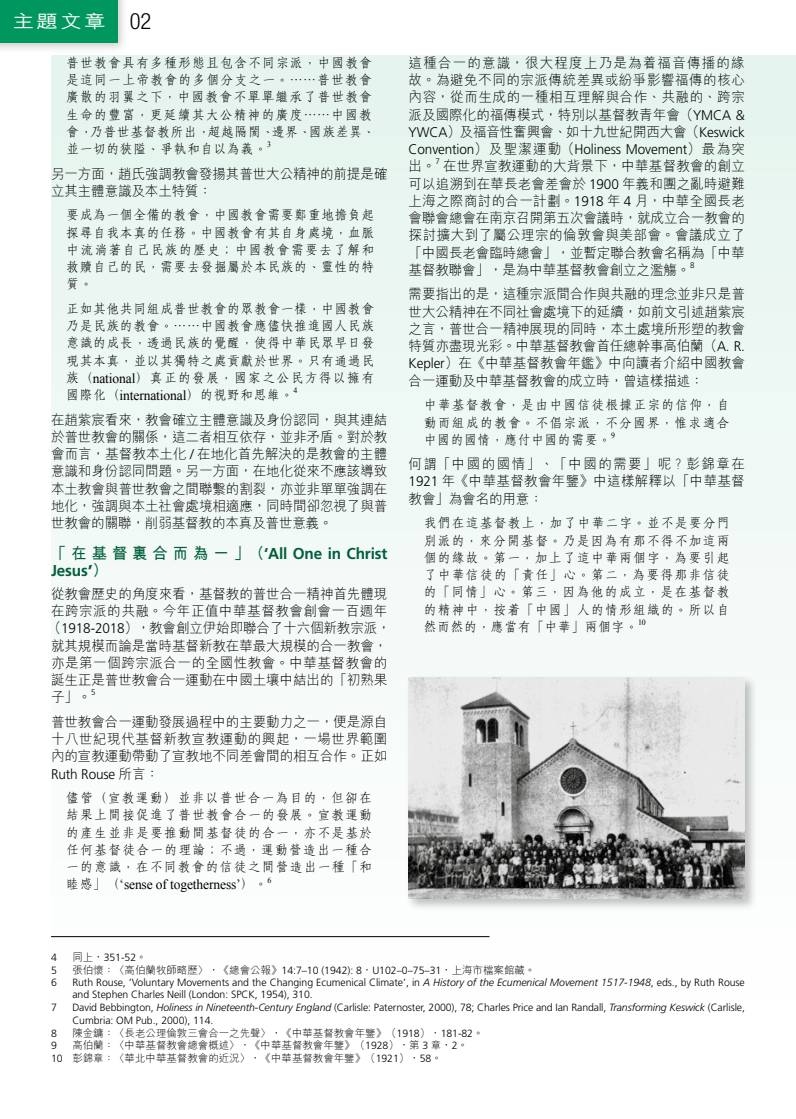
<style>
.page{position:relative;width:796px;height:1119px;background:#fff}
.page>*{position:absolute;margin:0;border:0;box-sizing:border-box;transform-origin:0 0}
.t1{font:500 18px "M Hei HK";color:#fff;scale:1.2 1}
.t2{font:700 15.75px/17.2px "Frutiger";letter-spacing:-.01em;color:#005f3b}
.t3{font:300 13.95px/17.2px "M Hei HK";letter-spacing:-.005em;color:#000;text-align:justify}
.t4{font:300 13.95px/17.2px "C Fang Song HK";letter-spacing:.035em;color:#000;text-align:justify}
.t5{font:13.95px "Times New Roman";letter-spacing:-.01em;color:#000}
.t6{font:300 13.95px "Frutiger";letter-spacing:-.01em;color:#000}
.t7{font:300 10.5px/12.6px "Frutiger";letter-spacing:-.005em;color:#000}
.t8{font:300 10.5px/12.6px "M Hei HK";letter-spacing:-.005em;color:#000}
.t9{font:8.1px "Times New Roman";color:#000}
.t10{font:300 8.1px "Frutiger";color:#000}
.s1{font-family:"Helvetica Neue";font-weight:300;font-stretch:condensed;font-size:22.5px;color:#000}
.s2{font-family:"Times New Roman";font-weight:400}
.s3{font-family:"C Fang Song HK";font-weight:300}
.s4{font-family:"Frutiger"}
.s5{font-family:"M Hei HK"}
.s6{font-weight:900}
.s7{font-style:italic}
</style>
<div class="page">
<div style="left:51px;top:55px;width:744px;height:1008px;background:linear-gradient(to right,#f2f9f7,#f0f8f5)"></div>
<div style="left:404px;top:673px;width:353px;height:238px;background:#000;opacity:.25"></div>
<img style="left:408px;top:677px;width:336px;height:221px">
<hr style="left:51px;top:936px;width:438px;height:1px;background:#000">
<div style="left:0;top:0;width:128px;height:54px;background:#000;opacity:.2"></div>
<div style="left:0;top:0;width:117px;height:43px;background:#00975f"></div>
<p class="t1" style="left:13px;top:8px;width:117px">主題文章 <span class="s1">02</span></p>
<p class="t4" style="left:66px;top:53px;width:311px;text-align:left">普世教會具有多種形態且包含不同宗派，中國教會是這同一上帝教會的多個分支之一。⋯⋯普世教會廣散的羽翼之下，中國教會不單單繼承了普世教會生命的豐富，更延續其大公精神的廣度⋯⋯中國教會，乃普世基督教所出，超越隔閡、邊界、國族差異、並一切的狹隘、爭執和自以為義。</p>
<p class="t9" style="left:267px;top:139px;width:5px">3</p>
<p class="t3" style="left:51px;top:165px;width:337px">另一方面，趙氏強調教會發揚其普世大公精神的前提是確立其主體意識及本土特質：</p>
<p class="t4" style="left:66px;top:206px;width:310px">要成為一個全備的教會，中國教會需要鄭重地擔負起探尋自我本真的任務。中國教會有其自身處境，血脈中流淌著自己民族的歷史；中國教會需要去了解和救贖自己的民，需要去發掘屬於本民族的、靈性的特質。</p>
<p class="t4" style="left:66px;top:299px;width:310px">正如其他共同組成普世教會的眾教會一樣，中國教會乃是民族的教會。⋯⋯中國教會應儘快推進國人民族意識的成長，透過民族的覺醒，使得中華民眾早日發現其本真，並以其獨特之處貢獻於世界。只有通過民族（<span class="s2">national</span>）真正的發展，國家之公民方得以擁有</p>
<p class="t5" style="left:66px;top:386px;width:229px"><span class="s3">國際化（</span>international<span class="s3">）的視野和思維。</span></p>
<p class="t9" style="left:293px;top:385px;width:5px">4</p>
<p class="t3" style="left:51px;top:410px;width:337px">在趙紫宸看來，教會確立主體意識及身份認同，與其連結於普世教會的關係，這二者相互依存，並非矛盾。對於教會而言，基督教本土化 <span class="s4">/</span> 在地化首先解決的是教會的主體意識和身份認同問題。另一方面，在地化從來不應該導致本土教會與普世教會之間聯繫的割裂，亦並非單單強調在地化，強調與本土社會處境相適應，同時間卻忽視了與普世教會的關聯，削弱基督教的本真及普世意義。</p>
<p class="t2" style="left:51px;top:544px;width:337px"><span class="s5">「在基督裏合而為一」（</span>‘All One in Christ<br>Jesus<span class="s6">’</span><span class="s5">）</span></p>
<p class="t3" style="left:48px;top:584px;width:344px;text-align:left">從教會歷史的角度來看，基督教的普世合一精神首先體現在跨宗派的共融。今年正值中華基督教會創會一百週年（<span class="s4">1918-2018</span>），教會創立伊始即聯合了十六個新教宗派，就其規模而論是當時基督新教在華最大規模的合一教會，亦是第一個跨宗派合一的全國性教會。中華基督教會的誕生正是普世教會合一運動在中國土壤中結出的「初熟果子」。</p>
<p class="t10" style="left:91px;top:688px;width:6px">5</p>
<p class="t3" style="left:51px;top:712px;width:337px">普世教會合一運動發展過程中的主要動力之一，便是源自十八世紀現代基督新教宣教運動的興起，一場世界範圍內的宣教運動帶動了宣教地不同差會間的相互合作。正如</p>
<p class="t6" style="left:51px;top:765px;width:109px">Ruth Rouse <span class="s5">所言：</span></p>
<p class="t4" style="left:66px;top:788px;width:308px">儘管（宣教運動）並非以普世合一為目的，但卻在結果上間接促進了普世教會合一的發展。宣教運動的產生並非是要推動間基督徒的合一，亦不是基於任何基督徒合一的理論；不過，運動營造出一種合一的意識，在不同教會的信徒之間營造出一種「和</p>
<p class="t5" style="left:66px;top:874px;width:203px"><span class="s3">睦感」（</span>‘sense of togetherness’<span class="s3">）。</span></p>
<p class="t9" style="left:267px;top:874px;width:5px">6</p>
<p class="t3" style="left:408px;top:54px;width:337px">這種合一的意識，很大程度上乃是為着福音傳播的緣故。為避免不同的宗派傳統差異或紛爭影響福傳的核心內容，從而生成的一種相互理解與合作、共融的、跨宗派及國際化的福傳模式，特別以基督教青年會（<span class="s4">YMCA &amp; YWCA</span>）及福音性奮興會、如十九世紀開西大會（<span class="s4">Keswick</span></p>
<p class="t6" style="left:408px;top:141px;width:337px">Convention<span class="s5">）及聖潔運動（</span>Holiness Movement<span class="s5">）最為突</span></p>
<p class="t3" style="left:408px;top:157px;width:28px">出。</p>
<p class="t10" style="left:435px;top:157px;width:6px">7</p>
<p class="t3" style="left:408px;top:157px;width:337px;text-indent:35px">在世界宣教運動的大背景下，中華基督教會的創立可以追溯到在華長老會差會於 <span class="s4">1900</span> 年義和團之亂時避難上海之際商討的合一計劃。<span class="s4">1918</span> 年 <span class="s4">4</span> 月，中華全國長老會聯會總會在南京召開第五次會議時，就成立合一教會的探討擴大到了屬公理宗的倫敦會與美部會。會議成立了「中國長老會臨時總會」，並暫定聯合教會名稱為「中華基督教聯會」，是為中華基督教會創立之濫觴。</p>
<p class="t10" style="left:690px;top:260px;width:6px">8</p>
<p class="t3" style="left:408px;top:285px;width:338px">需要指出的是，這種宗派間合作與共融的理念並非只是普世大公精神在不同社會處境下的延續，如前文引述趙紫宸之言，普世合一精神展現的同時，本土處境所形塑的教會特質亦盡現光彩。中華基督教會首任總幹事高伯蘭（<span class="s4">A. R.<br>Kepler</span>）在《中華基督教會年鑑》中向讀者介紹中國教會合一運動及中華基督教會的成立時，曾這樣描述：</p>
<p class="t4" style="left:423px;top:395px;width:308px">中華基督教會，是由中國信徒根據正宗的信仰，自動而組成的教會。不倡宗派，不分國界，惟求適合中國的國情，應付中國的需要。</p>
<p class="t9" style="left:611px;top:429px;width:5px">9</p>
<p class="t3" style="left:408px;top:455px;width:337px">何謂「中國的國情」、「中國的需要」呢？彭錦章在<span class="s4">1921</span> 年《中華基督教會年鑒》中這樣解釋以「中華基督教會」為會名的用意：</p>
<p class="t4" style="left:423px;top:513px;width:308px">我們在這基督教上，加了中華二字。並不是要分門別派的，來分開基督。乃是因為有那不得不加這兩個的緣故。第一，加上了這中華兩個字，為要引起了中華信徒的「責任」心。第二，為要得那非信徒的「同情」心。第三，因為他的成立，是在基督教的精神中，按着「中國」人的情形組織的。所以自然而然的，應當有「中華」兩個字。</p>
<p class="t9" style="left:637px;top:616px;width:9px">10</p>
<p class="t7" style="left:51px;top:951px;width:7px">4</p>
<p class="t7" style="left:72px;top:951px;width:76px"><span class="s5">同上，</span>351-52<span class="s5">。</span></p>
<p class="t7" style="left:51px;top:963px;width:7px">5</p>
<p class="t8" style="left:72px;top:963px;width:464px">張伯懷：〈高伯蘭牧師略歷〉，《總會公報》<span class="s4">14:7–10 (1942): 8</span>，<span class="s4">U102–0–75–31</span>，上海市檔案館藏。</p>
<p class="t7" style="left:51px;top:975px;width:7px">6</p>
<p class="t7" style="left:72px;top:975px;width:673px">Ruth Rouse, ‘Voluntary Movements and the Changing Ecumenical Climate’, in <span class="s7">A History of the Ecumenical Movement 1517-1948</span>, eds., by Ruth Rouse and Stephen Charles Neill (London: SPCK, 1954), 310.</p>
<p class="t7" style="left:51px;top:1001px;width:7px">7</p>
<p class="t7" style="left:72px;top:1001px;width:673px">David Bebbington, <span class="s7">Holiness in Nineteenth-Century England</span> (Carlisle: Paternoster, 2000), 78; Charles Price and Ian Randall, <span class="s7">Transforming Keswick</span> (Carlisle,<br>Cumbria: OM Pub., 2000), 114.</p>
<p class="t7" style="left:51px;top:1026px;width:7px">8</p>
<p class="t8" style="left:72px;top:1026px;width:412px">陳金鏞：〈長老公理倫敦三會合一之先聲〉，《中華基督教會年鑒》（<span class="s4">1918</span>），<span class="s4">181-82</span>。</p>
<p class="t7" style="left:51px;top:1039px;width:7px">9</p>
<p class="t8" style="left:51px;top:1038px;width:418px;text-indent:21px">高伯蘭：〈中華基督教會總會概述〉，《中華基督教會年鑒》（<span class="s4">1928</span>），第 <span class="s4">3</span> 章，<span class="s4">2</span>。<br><span class="s4">10</span> 彭錦章：〈華北中華基督教會的近況〉，《中華基督教會年鑒》（<span class="s4">1921</span>），<span class="s4">58</span>。</p>
</div>
